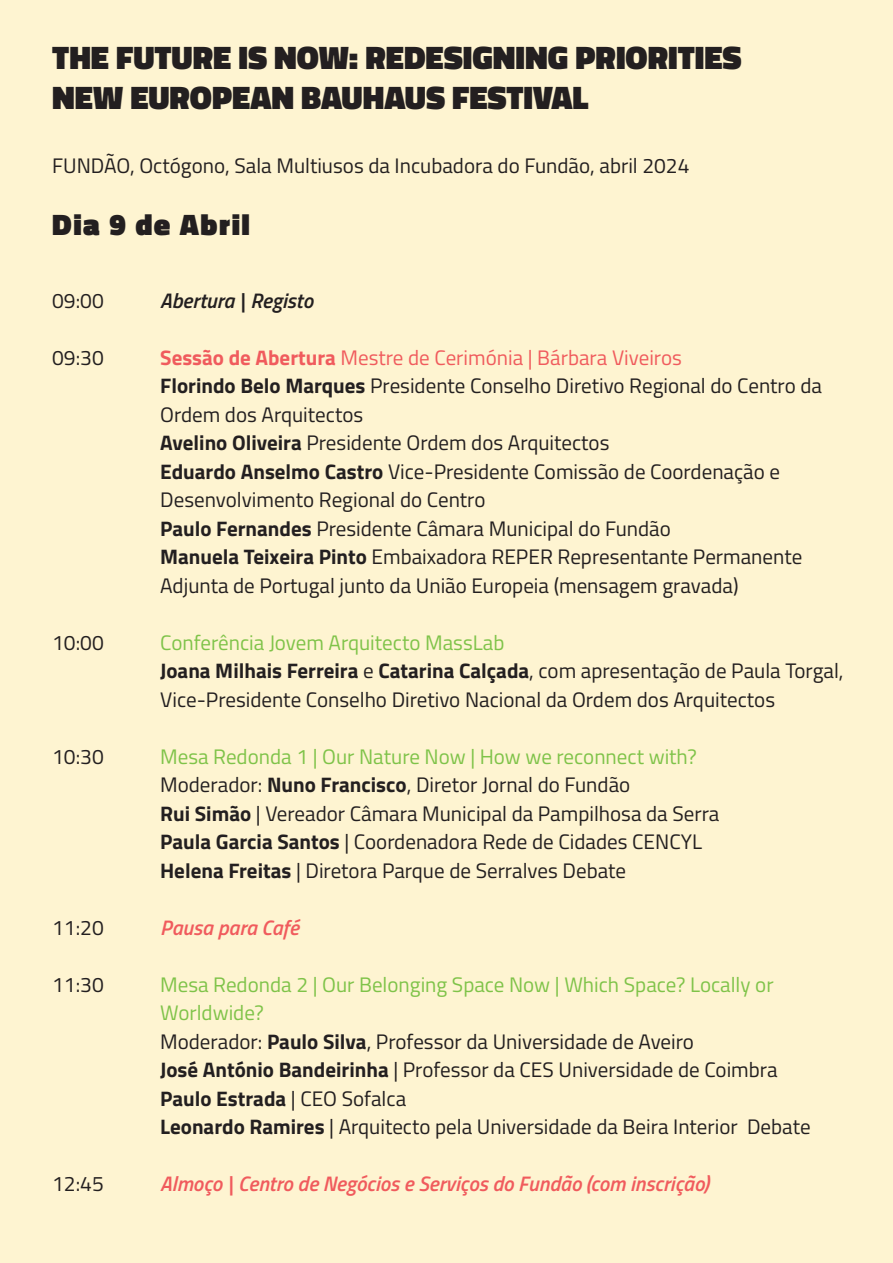
<style>
.page{position:relative;width:893px;height:1263px;background:#fef4d1}
.page>*{position:absolute;margin:0;border:0;box-sizing:border-box;transform-origin:0 0}
.t1{font:900 33px/39.6px "Titillium Web";color:#231f20}
.t2{font:900 30px "Titillium Web";letter-spacing:.05em;color:#231f20}
.t3{font:21px/28.5px "Titillium Web";color:#231f20}
.t4{font:italic 600 21px "Titillium Web";color:#f05b5d}
.t5{font:italic 600 21px "Titillium Web";color:#231f20}
.s1{font-weight:700;color:#f05b5d}
.s2{color:#f05b5d}
.s3{font-weight:700}
.s4{color:#7fc349}
</style>
<div class="page">
<h1 class="t1" style="left:52px;top:38px;width:691px">THE FUTURE IS NOW: REDESIGNING PRIORITIES<br>NEW EUROPEAN BAUHAUS FESTIVAL</h1>
<p class="t3" style="left:52px;top:151px;width:639px">FUNDÃO, Octógono, Sala Multiusos da Incubadora do Fundão, abril 2024</p>
<h2 class="t2" style="left:52px;top:202px;width:199px">Dia 9 de Abril</h2>
<p class="t3" style="left:52px;top:285px;width:53px">09:00</p>
<p class="t5" style="left:160px;top:285px;width:154px">Abertura | Registo</p>
<p class="t3" style="left:52px;top:342px;width:53px">09:30</p>
<p class="t3" style="left:160px;top:342px;width:663px"><span class="s1">Sessão de Abertura</span> <span class="s2">Mestre de Cerimónia | Bárbara Viveiros<br></span><span class="s3">Florindo Belo Marques</span> Presidente Conselho Diretivo Regional do Centro da Ordem dos Arquitectos<br><span class="s3">Avelino Oliveira</span> Presidente Ordem dos Arquitectos<br><span class="s3">Eduardo Anselmo Castro</span> Vice-Presidente Comissão de Coordenação e Desenvolvimento Regional do Centro<br><span class="s3">Paulo Fernandes</span> Presidente Câmara Municipal do Fundão<br><span class="s3">Manuela Teixeira Pinto</span> Embaixadora REPER Representante Permanente Adjunta de Portugal junto da União Europeia (mensagem gravada)</p>
<p class="t3" style="left:52px;top:627px;width:53px">10:00</p>
<p class="t3" style="left:160px;top:627px;width:685px"><span class="s4">Conferência Jovem Arquitecto MassLab<br></span><span class="s3">Joana Milhais Ferreira</span> e <span class="s3">Catarina Calçada</span>, com apresentação de Paula Torgal,<br>Vice-Presidente Conselho Diretivo Nacional da Ordem dos Arquitectos</p>
<p class="t3" style="left:52px;top:741px;width:53px">10:30</p>
<p class="t3" style="left:160px;top:741px;width:561px"><span class="s4">Mesa Redonda 1 | Our Nature Now | How we reconnect with?<br></span>Moderador: <span class="s3">Nuno Francisco</span>, Diretor Jornal do Fundão<br><span class="s3">Rui Simão</span> | Vereador Câmara Municipal da Pampilhosa da Serra <span class="s3">Paula Garcia Santos</span> | Coordenadora Rede de Cidades CENCYL <span class="s3">Helena Freitas</span> | Diretora Parque de Serralves Debate</p>
<p class="t3" style="left:52px;top:912px;width:53px">11:20</p>
<p class="t4" style="left:160px;top:911px;width:140px">Pausa para Café</p>
<p class="t3" style="left:52px;top:969px;width:53px">11:30</p>
<p class="t3" style="left:160px;top:969px;width:652px"><span class="s4">Mesa Redonda 2 | Our Belonging Space Now | Which Space? Locally or Worldwide?<br></span>Moderador: <span class="s3">Paulo Silva</span>, Professor da Universidade de Aveiro<br><span class="s3">José António Bandeirinha</span> | Professor da CES Universidade de Coimbra <span class="s3">Paulo Estrada</span> | CEO Sofalca<br><span class="s3">Leonardo Ramires</span> | Arquitecto pela Universidade da Beira Interior Debate</p>
<p class="t3" style="left:52px;top:1169px;width:53px">12:45</p>
<p class="t4" style="left:160px;top:1168px;width:550px">Almoço | Centro de Negócios e Serviços do Fundão (com inscrição)</p>
</div>
